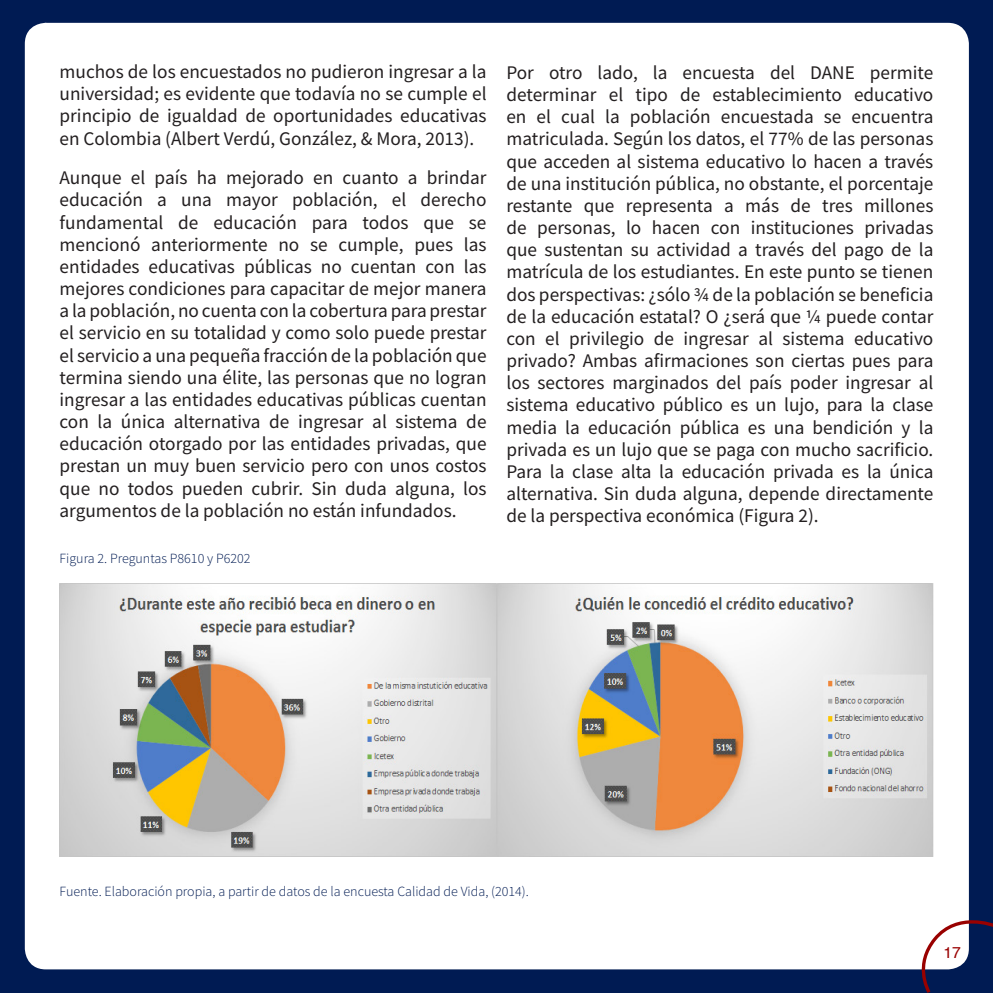
<style>
.page{position:relative;width:993px;height:993px;background:#fff}
.page>*{position:absolute;margin:0;border:0;box-sizing:border-box;transform-origin:0 0}
.t1{font:19.25px/22.1px "Source Sans Pro";color:#231f20;text-align:justify}
.t2{font:15.75px "Helvetica";color:#990100}
.t3{font:300 14px "Source Sans Pro";color:#001b53}
</style>
<div class="page">
<div style="left:0;top:0;width:992px;height:991px;background:#001b53"></div>
<div style="left:27px;top:25px;width:939px;height:942px;background:#fff;border-radius:19px"></div>
<div style="left:25px;top:23px;width:943px;height:946px;border:4px solid #fff;border-radius:19px"></div>
<svg style="left:909px;top:910px;width:83px;height:82px"></svg>
<img style="left:60px;top:583px;width:873px;height:273px">
<p class="t1" style="left:60px;top:61px;width:428px">muchos de los encuestados no pudieron ingresar a la universidad; es evidente que todavía no se cumple el principio de igualdad de oportunidades educativas en Colombia (Albert Verdú, González, &amp; Mora, 2013).</p>
<p class="t1" style="left:60px;top:167px;width:428px">Aunque el país ha mejorado en cuanto a brindar educación a una mayor población, el derecho fundamental de educación para todos que se mencionó anteriormente no se cumple, pues las entidades educativas públicas no cuentan con las mejores condiciones para capacitar de mejor manera a la población, no cuenta con la cobertura para prestar el servicio en su totalidad y como solo puede prestar el servicio a una pequeña fracción de la población que termina siendo una élite, las personas que no logran ingresar a las entidades educativas públicas cuentan con la única alternativa de ingresar al sistema de educación otorgado por las entidades privadas, que prestan un muy buen servicio pero con unos costos que no todos pueden cubrir. Sin duda alguna, los argumentos de la población no están infundados.</p>
<p class="t3" style="left:60px;top:549px;width:192px">Figura 2. Preguntas P8610 y P6202</p>
<p class="t1" style="left:506px;top:61px;width:428px">Por otro lado, la encuesta del DANE permite determinar el tipo de establecimiento educativo en el cual la población encuestada se encuentra matriculada. Según los datos, el 77% de las personas que acceden al sistema educativo lo hacen a través de una institución pública, no obstante, el porcentaje restante que representa a más de tres millones de personas, lo hacen con instituciones privadas que sustentan su actividad a través del pago de la matrícula de los estudiantes. En este punto se tienen dos perspectivas: ¿sólo ¾ de la población se beneficia de la educación estatal? O ¿será que ¼ puede contar con el privilegio de ingresar al sistema educativo privado? Ambas afirmaciones son ciertas pues para los sectores marginados del país poder ingresar al sistema educativo público es un lujo, para la clase media la educación pública es una bendición y la privada es un lujo que se paga con mucho sacrificio.<br>Para la clase alta la educación privada es la única alternativa. Sin duda alguna, depende directamente de la perspectiva económica (Figura 2).</p>
<p class="t3" style="left:60px;top:882px;width:470px">Fuente. Elaboración propia, a partir de datos de la encuesta Calidad de Vida, (2014).</p>
<p class="t2" style="left:943px;top:939px;width:19px">17</p>
</div>
